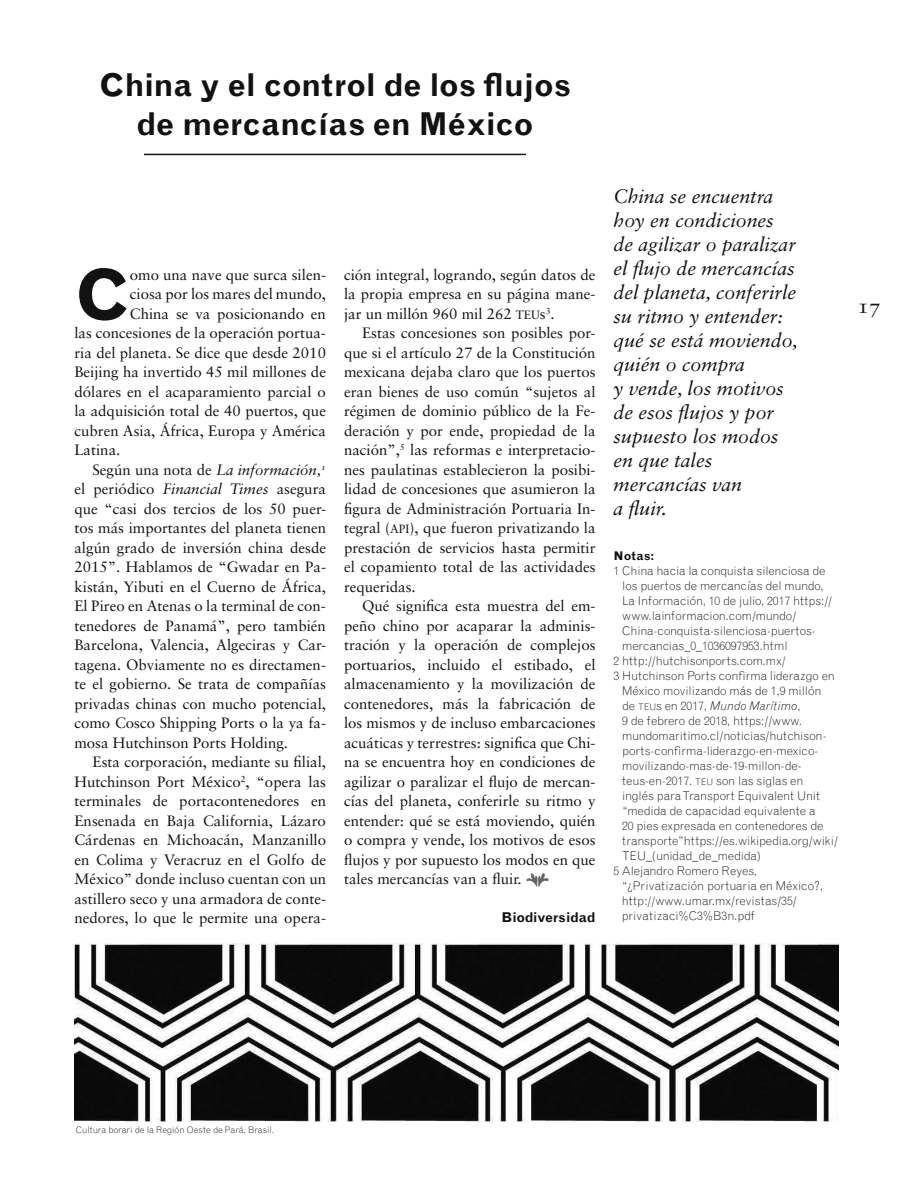
<style>
.page{position:relative;width:915px;height:1191px;background:#fff}
.page>*{position:absolute;margin:0;border:0;box-sizing:border-box;transform-origin:0 0}
.t1{font:700 69px "Grotesque";color:#121212}
.t2{font:700 31.5px/39px "Grotesque";letter-spacing:-.01em;color:#121212;text-align:center}
.t3{font:21px "Sabon Roman SC";color:#121212}
.t4{font:19.5px/24px "Sabon Italic Os F";color:#121212}
.t5{font:15px/19.5px "Sabon";color:#121212;text-align:justify}
.t6{font:700 13.5px "Grotesque";letter-spacing:-.01em;color:#121212}
.t7{font:300 12px "Grotesque";letter-spacing:-.005em;color:#121212}
.t8{font:italic 300 12px "Grotesque";color:#121212}
.t9{font:300 12px "Grotesque";letter-spacing:-.03em;color:#121212}
.t10{font:700 12px "Grotesque";letter-spacing:.02em;color:#121212}
.t11{font:300 9px "Grotesque";color:#121212}
.s1{font-family:"Sabon Italic Os F"}
.s2{font-size:12px}
.s3{color:#606362}
.s4{font-style:normal}
.s5{font-style:normal;font-size:9px}
.s6{font-size:9px}
</style>
<div class="page">
<hr style="left:144px;top:154px;width:382px;height:1px;background:#121212">
<img style="left:74px;top:943px;width:764px;height:178px">
<h2 class="t2" style="left:99px;top:65px;width:473px">China y el control de los flujos de mercancías en México</h2>
<h1 class="t1" style="left:74px;top:254px;width:57px">C</h1>
<p class="t5" style="left:130px;top:265px;width:197px">omo una nave que surca silen-</p>
<p class="t5" style="left:130px;top:284px;width:197px">ciosa por los mares del mundo,</p>
<p class="t5" style="left:130px;top:304px;width:197px">China se va posicionando en</p>
<p class="t5" style="left:74px;top:323px;width:253px">las concesiones de la operación portua-</p>
<p class="t5" style="left:74px;top:343px;width:253px">ria del planeta. Se dice que desde 2010</p>
<p class="t5" style="left:74px;top:362px;width:253px">Beijing ha invertido 45 mil millones de</p>
<p class="t5" style="left:74px;top:382px;width:253px">dólares en el acaparamiento parcial o</p>
<p class="t5" style="left:74px;top:401px;width:253px">la adquisición total de 40 puertos, que</p>
<p class="t5" style="left:74px;top:421px;width:253px">cubren Asia, África, Europa y América</p>
<p class="t5" style="left:74px;top:440px;width:47px">Latina.</p>
<p class="t5" style="left:92px;top:460px;width:235px">Según una nota de <span class="s1">La información,</span><sup>1</sup></p>
<p class="t5" style="left:74px;top:479px;width:253px">el periódico <span class="s1">Financial Times</span> asegura</p>
<p class="t5" style="left:74px;top:499px;width:253px">que “casi dos tercios de los 50 puer-</p>
<p class="t5" style="left:74px;top:518px;width:253px">tos más importantes del planeta tienen</p>
<p class="t5" style="left:74px;top:538px;width:253px">algún grado de inversión china desde</p>
<p class="t5" style="left:74px;top:557px;width:253px">2015”. Hablamos de “Gwadar en Pa-</p>
<p class="t5" style="left:74px;top:577px;width:253px">kistán, Yibuti en el Cuerno de África,</p>
<p class="t5" style="left:74px;top:596px;width:253px">El Pireo en Atenas o la terminal de con-</p>
<p class="t5" style="left:74px;top:615px;width:253px">tenedores de Panamá”, pero también</p>
<p class="t5" style="left:74px;top:635px;width:253px">Barcelona, Valencia, Algeciras y Car-</p>
<p class="t5" style="left:74px;top:654px;width:253px">tagena. Obviamente no es directamen-</p>
<p class="t5" style="left:74px;top:674px;width:253px">te el gobierno. Se trata de compañías</p>
<p class="t5" style="left:74px;top:693px;width:253px">privadas chinas con mucho potencial,</p>
<p class="t5" style="left:74px;top:713px;width:253px">como Cosco Shipping Ports o la ya fa-</p>
<p class="t5" style="left:74px;top:732px;width:215px">mosa Hutchinson Ports Holding.</p>
<p class="t5" style="left:92px;top:752px;width:235px">Esta corporación, mediante su filial,</p>
<p class="t5" style="left:74px;top:771px;width:253px">Hutchinson Port México<sup>2</sup>, “opera las</p>
<p class="t5" style="left:74px;top:791px;width:253px">terminales de portacontenedores en</p>
<p class="t5" style="left:74px;top:810px;width:253px">Ensenada en Baja California, Lázaro</p>
<p class="t5" style="left:74px;top:830px;width:253px">Cárdenas en Michoacán, Manzanillo</p>
<p class="t5" style="left:74px;top:849px;width:253px">en Colima y Veracruz en el Golfo de</p>
<p class="t5" style="left:74px;top:869px;width:253px">México” donde incluso cuentan con un</p>
<p class="t5" style="left:74px;top:888px;width:253px">astillero seco y una armadora de conte-</p>
<p class="t5" style="left:74px;top:908px;width:253px">nedores, lo que le permite una opera-</p>
<p class="t5" style="left:344px;top:265px;width:253px">ción integral, logrando, según datos de la propia empresa en su página mane&shy;jar un millón 960 mil 262 <span class="s2">TEU</span>s<sup>3</sup>.</p>
<p class="t5" style="left:344px;top:323px;width:253px;text-indent:18px">Estas concesiones son posibles por&shy;que si el artículo 27 de la Constitución mexicana dejaba claro que los puertos eran bienes de uso común “sujetos al régimen de dominio público de la Fe&shy;deración y por ende, propiedad de la nación”,<sup>5</sup> las reformas e interpretacio&shy;nes paulatinas establecieron la posibi&shy;lidad de concesiones que asumieron la figura de Administración Portuaria In&shy;tegral (<span class="s2">API</span>), que fueron privatizando la prestación de servicios hasta permitir el copamiento total de las actividades requeridas.</p>
<p class="t5" style="left:344px;top:596px;width:253px;text-indent:18px">Qué significa esta muestra del em&shy;peño chino por acaparar la adminis&shy;tración y la operación de complejos portuarios, incluido el estibado, el almacenamiento y la movilización de contenedores, más la fabricación de los mismos y de incluso embarcaciones acuáticas y terrestres: significa que Chi&shy;na se encuentra hoy en condiciones de agilizar o paralizar el flujo de mercan&shy;cías del planeta, conferirle su ritmo y entender: qué se está moviendo, quién o compra y vende, los motivos de esos flujos y por supuesto los modos en que tales mercancías van a fluir. <span class="s3">●</span></p>
<p class="t6" style="left:501px;top:909px;width:95px">Biodiversidad</p>
<p class="t4" style="left:613px;top:184px;width:186px">China se encuentra hoy en condiciones de agilizar o paralizar el flujo de mercancías del planeta, conferirle su ritmo y entender: qué se está moviendo, quién o compra<br>y vende, los motivos de esos flujos y por supuesto los modos en que tales mercancías van<br>a fluir.</p>
<p class="t10" style="left:613px;top:549px;width:42px">Notas:</p>
<p class="t7" style="left:613px;top:564px;width:213px">1 China hacia la conquista silenciosa de</p>
<p class="t7" style="left:622px;top:579px;width:203px">los puertos de mercancías del mundo,</p>
<p class="t7" style="left:622px;top:594px;width:211px">La Información, 10 de julio, 2017 https://</p>
<p class="t7" style="left:622px;top:609px;width:175px">www.lainformacion.com/mundo/</p>
<p class="t7" style="left:622px;top:624px;width:195px">China-conquista-silenciosa-puertos-</p>
<p class="t7" style="left:622px;top:639px;width:167px">mercancias_0_1036097953.html</p>
<p class="t7" style="left:613px;top:654px;width:174px">2 http://hutchisonports.com.mx/</p>
<p class="t7" style="left:613px;top:669px;width:223px">3 Hutchinson Ports confirma liderazgo en</p>
<p class="t7" style="left:622px;top:684px;width:201px">México movilizando más de 1,9 millón</p>
<p class="t8" style="left:622px;top:698px;width:180px"><span class="s4">de</span> <span class="s5">TEU</span><span class="s4">s en 2017,</span> Mundo Marítimo<span class="s4">,</span></p>
<p class="t7" style="left:622px;top:714px;width:181px">9 de febrero de 2018, https://www.</p>
<p class="t7" style="left:622px;top:729px;width:206px">mundomaritimo.cl/noticias/hutchison-</p>
<p class="t7" style="left:622px;top:744px;width:197px">ports-confirma-liderazgo-en-mexico-</p>
<p class="t7" style="left:622px;top:759px;width:181px">movilizando-mas-de-19-millon-de-</p>
<p class="t7" style="left:622px;top:774px;width:183px">teus-en-2017. <span class="s6">TEU</span> son las siglas en</p>
<p class="t7" style="left:622px;top:789px;width:199px">inglés para Transport Equivalent Unit</p>
<p class="t7" style="left:622px;top:804px;width:195px">“medida de capacidad equivalente a</p>
<p class="t7" style="left:622px;top:819px;width:203px">20 pies expresada en contenedores de</p>
<p class="t7" style="left:622px;top:834px;width:217px">transporte”https://es.wikipedia.org/wiki/</p>
<p class="t9" style="left:622px;top:849px;width:140px">TEU_(unidad_de_medida)</p>
<p class="t7" style="left:613px;top:864px;width:145px">5 Alejandro Romero Reyes,</p>
<p class="t7" style="left:621px;top:879px;width:203px">“¿Privatización portuaria en México?,</p>
<p class="t7" style="left:621px;top:894px;width:176px">http://www.umar.mx/revistas/35/</p>
<p class="t7" style="left:621px;top:909px;width:134px">privatizaci%C3%B3n.pdf</p>
<h3 class="t3" style="left:857px;top:293px;width:25px">17</h3>
<p class="t11" style="left:76px;top:1124px;width:199px">Cultura borari de la Región Oeste de Pará, Brasil.</p>
</div>
